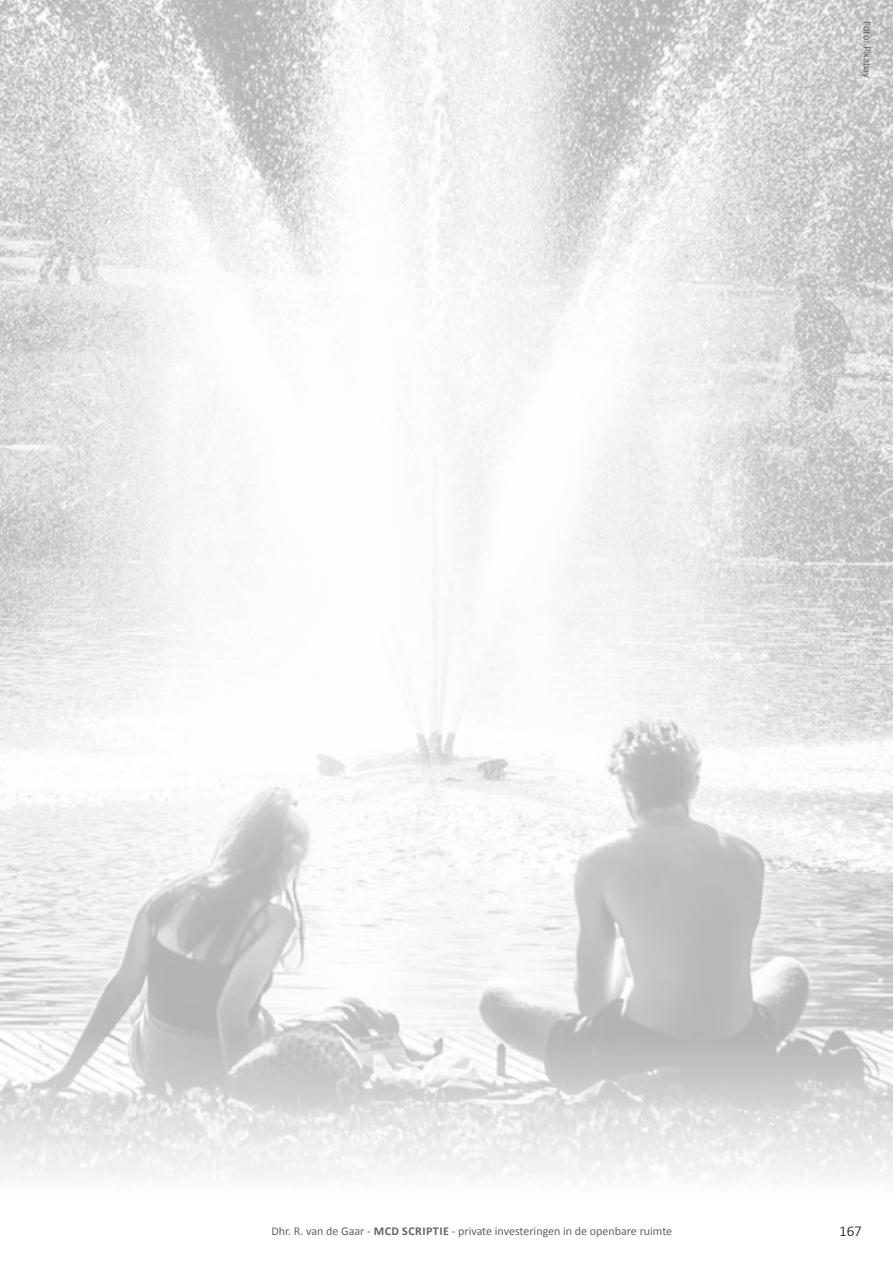
<style>
.page{position:relative;width:893px;height:1263px;background:#fff}
.page>*{position:absolute;margin:0;border:0;box-sizing:border-box;transform-origin:0 0}
.t1{font:300 15px "Calibri";color:#000}
.t2{font:12px "Calibri";color:#636363}
.t3{font:10.5px "Calibri";color:#636363}
.s1{font-weight:700}
</style>
<div class="page">
<img style="left:0;top:0;width:893px;height:1177px">
<p class="t3" style="left:874px;top:21px;width:58px;rotate:90deg">Foto: Pixabay</p>
<p class="t2" style="left:271px;top:1223px;width:402px">Dhr. R. van de Gaar - <span class="s1">MCD SCRIPTIE</span> - private investeringen in de openbare ruimte</p>
<p class="t1" style="left:839px;top:1221px;width:24px">167</p>
</div>
